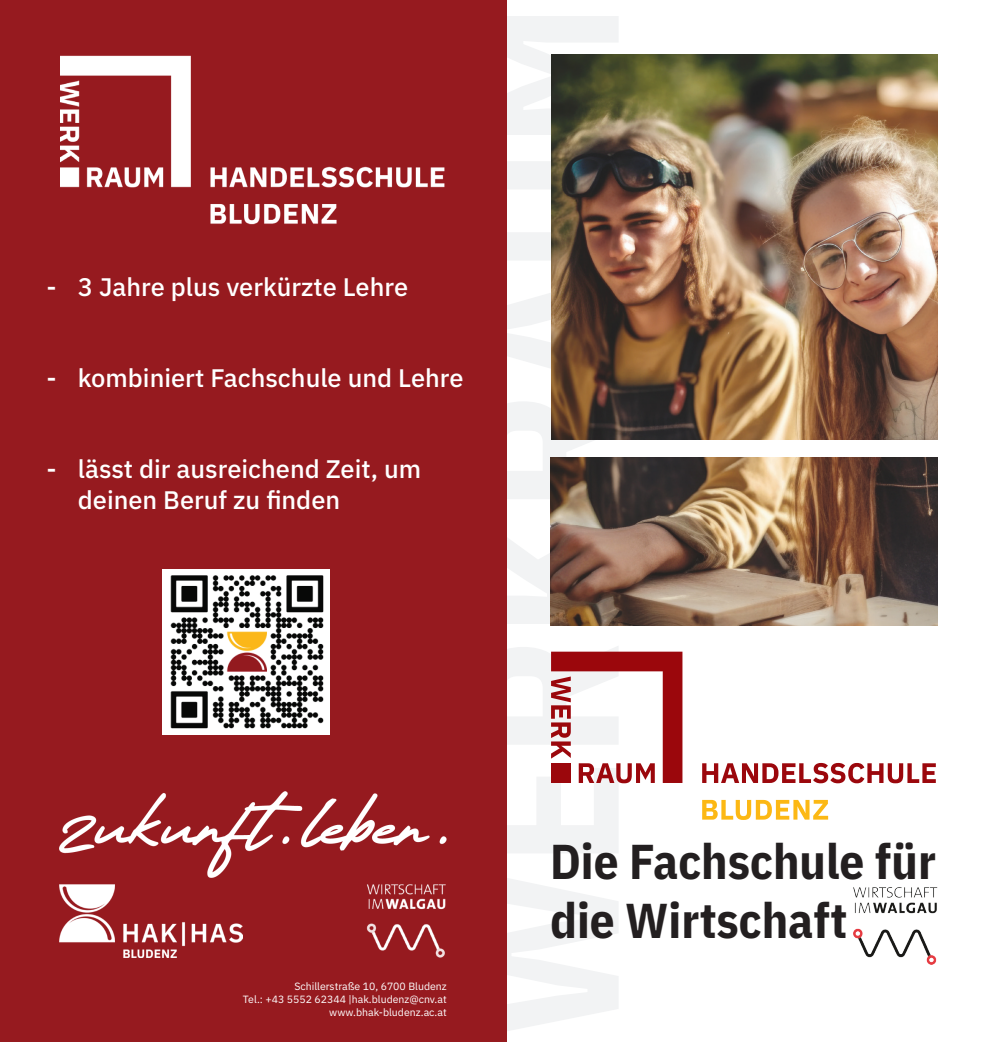
<style>
.page{position:relative;width:983px;height:1042px;background:#fff}
.page>*{position:absolute;margin:0;border:0;box-sizing:border-box;transform-origin:0 0}
.t1{font:700 49px/58.8px "IBM Plex Sans Cond";color:#231f20}
.t2{font:500 25.38px/30.4px "IBM Plex Sans";color:#fff}
.t3{font:10.5px/12.6px "IBM Plex Sans";color:#fff;text-align:right}
</style>
<div class="page">
<img style="left:550px;top:458px;width:387px;height:167px">
<img style="left:551px;top:55px;width:386px;height:384px">
<div style="left:0;top:0;width:506px;height:1042px;background:#961a1f"></div>
<svg style="left:702px;top:763px;width:233px;height:20px"></svg>
<svg style="left:551px;top:651px;width:131px;height:132px"></svg>
<svg style="left:702px;top:800px;width:125px;height:20px"></svg>
<img style="left:60px;top:55px;width:384px;height:169px">
<img style="left:60px;top:791px;width:386px;height:87px">
<img style="left:366px;top:884px;width:80px;height:74px">
<img style="left:60px;top:884px;width:183px;height:73px">
<img style="left:853px;top:887px;width:84px;height:78px">
<img style="left:162px;top:570px;width:167px;height:164px">
<p class="t2" style="left:46px;top:269px;width:363px">- 3 Jahre plus verkürzte Lehre</p>
<p class="t2" style="left:46px;top:361px;width:418px">- kombiniert Fachschule und Lehre</p>
<p class="t2" style="left:78px;top:452px;width:345px;text-indent:-31px">- lässt dir ausreichend Zeit, um deinen Beruf zu finden</p>
<p class="t3" style="left:243px;top:979px;width:205px">Schillerstraße 10, 6700 Bludenz<br>Tel.: +43 5552 62344 |hak.bludenz@cnv.at www.bhak-bludenz.ac.at</p>
<h1 class="t1" style="left:550px;top:828px;width:387px">Die Fachschule für die Wirtschaft</h1>
</div>
